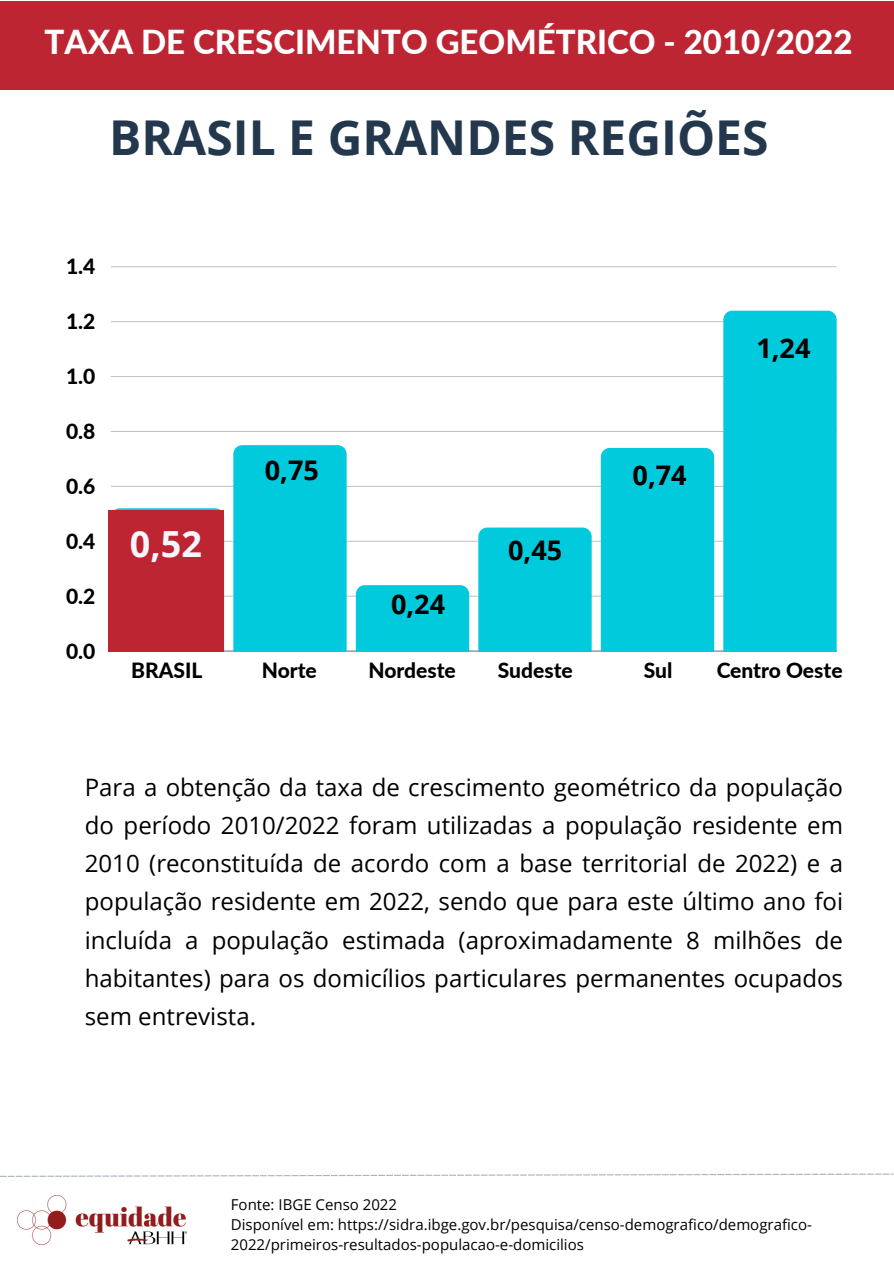
<style>
.page{position:relative;width:894px;height:1264px;background:#fff}
.page>*{position:absolute;margin:0;border:0;box-sizing:border-box;transform-origin:0 0}
.t1{font:700 48px "Open Sans";color:#24384d}
.t2{font:700 36px "Open Sans";color:#f4f6fc}
.t3{font:800 33px "Lato";color:#fff}
.t4{font:700 27px "Open Sans";color:#000}
.t5{font:24px/38.2px "Open Sans";color:#000;text-align:justify}
.t6{font:800 21px "Lato";color:#000}
.t7{font:15px/20.2px "Open Sans";color:#000}
</style>
<div class="page">
<div style="left:0;top:1px;width:893px;height:88px;background:#be2533"></div>
<svg style="left:0;top:1173px;width:893px;height:3px"></svg>
<img style="left:17px;top:1195px;width:169px;height:49px">
<hr style="left:111px;top:650px;width:725px;height:1px;background:#000;opacity:.6">
<hr style="left:111px;top:596px;width:725px;height:1px;background:#000;opacity:.25">
<hr style="left:111px;top:541px;width:725px;height:1px;background:#cfcfcf">
<hr style="left:111px;top:486px;width:725px;height:1px;background:#c9c9c9">
<hr style="left:111px;top:431px;width:725px;height:1px;background:#c2c2c2">
<hr style="left:111px;top:376px;width:725px;height:1px;background:#c3c3c3">
<hr style="left:111px;top:321px;width:725px;height:1px;background:#c9c9c9">
<hr style="left:111px;top:266px;width:725px;height:1px;background:#d0d0d0">
<svg style="left:114px;top:508px;width:110px;height:143px"></svg>
<div style="left:233px;top:445px;width:113px;height:206px;background:#00cadc"></div>
<div style="left:356px;top:585px;width:113px;height:66px;background:#00cadc"></div>
<div style="left:478px;top:527px;width:113px;height:124px;background:#00cadc"></div>
<div style="left:600px;top:448px;width:114px;height:203px;background:#00cadc"></div>
<div style="left:723px;top:311px;width:113px;height:340px;background:#00cadc"></div>
<div style="left:108px;top:510px;width:115px;height:141px;background:#be2533"></div>
<h4 class="t3" style="left:45px;top:21px;width:809px">TAXA DE CRESCIMENTO GEOMÉTRICO - 2010/2022</h4>
<h4 class="t1" style="left:109px;top:104px;width:660px">BRASIL E GRANDES REGIÕES</h4>
<p class="t6" style="left:66px;top:254px;width:31px">1.4</p>
<p class="t6" style="left:66px;top:308px;width:31px">1.2</p>
<p class="t6" style="left:66px;top:363px;width:31px">1.0</p>
<p class="t6" style="left:66px;top:418px;width:31px">0.8</p>
<p class="t6" style="left:66px;top:473px;width:31px">0.6</p>
<p class="t6" style="left:66px;top:528px;width:31px">0.4</p>
<p class="t6" style="left:66px;top:583px;width:31px">0.2</p>
<p class="t6" style="left:66px;top:638px;width:31px">0.0</p>
<h4 class="t2" style="left:130px;top:519px;width:73px">0,52</h4>
<h4 class="t4" style="left:265px;top:451px;width:55px">0,75</h4>
<h5 class="t4" style="left:391px;top:585px;width:55px">0,24</h5>
<p class="t4" style="left:508px;top:531px;width:55px">0,45</p>
<p class="t4" style="left:632px;top:455px;width:55px">0,74</p>
<p class="t4" style="left:756px;top:329px;width:55px">1,24</p>
<p class="t6" style="left:131px;top:657px;width:73px">BRASIL</p>
<p class="t6" style="left:262px;top:657px;width:57px">Norte</p>
<p class="t6" style="left:368px;top:657px;width:89px">Nordeste</p>
<p class="t6" style="left:497px;top:657px;width:76px">Sudeste</p>
<p class="t6" style="left:643px;top:657px;width:30px">Sul</p>
<p class="t6" style="left:716px;top:657px;width:127px">Centro Oeste</p>
<h1 class="t5" style="left:85px;top:767px;width:759px">Para a obtenção da taxa de crescimento geométrico da população do período 2010/2022 foram utilizadas a população residente em 2010 (reconstituída de acordo com a base territorial de 2022) e a população residente em 2022, sendo que para este último ano foi incluída a população estimada (aproximadamente 8 milhões de habitantes) para os domicílios particulares permanentes ocupados sem entrevista.</h1>
<h3 class="t7" style="left:231px;top:1193px;width:168px">Fonte: IBGE Censo 2022</h3>
<h4 class="t7" style="left:231px;top:1213px;width:582px">Disponível em: https://sidra.ibge.gov.br/pesquisa/censo-demografico/demografico-<br>2022/primeiros-resultados-populacao-e-domicilios</h4>
</div>
